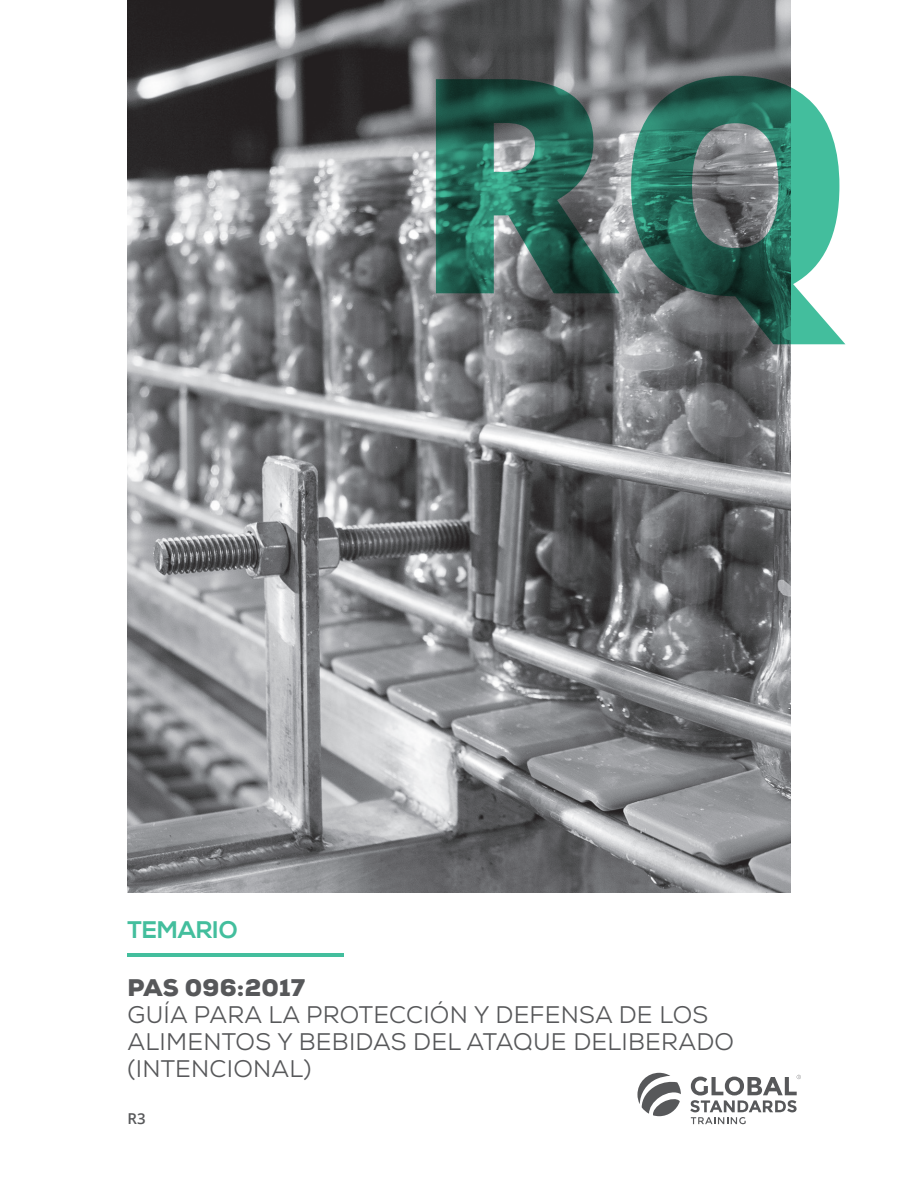
<style>
.page{position:relative;width:918px;height:1188px;background:#fff}
.page>*{position:absolute;margin:0;border:0;box-sizing:border-box;transform-origin:0 0}
.t1{font:800 300px "Open Sans";color:#43be9d}
.t2{font:24px/27px "Nexa";letter-spacing:.01em;color:#57585a}
.t3{font:900 24px "Nexa";letter-spacing:.01em;color:#57585a}
.t4{font:700 24px "Nexa";color:#43be9d}
.t5{font:600 15px "Open Sans";color:#57585a}
</style>
<div class="page">
<img style="left:128px;top:0;width:662px;height:893px">
<hr style="left:128px;top:953px;width:216px;height:3px;background:#43be9d">
<svg style="left:637px;top:1073px;width:44px;height:43px"></svg>
<svg style="left:690px;top:1075px;width:111px;height:49px"></svg>
<h1 class="t1" style="left:413px;top:-44px;width:444px">RQ</h1>
<p class="t4" style="left:128px;top:916px;width:112px">TEMARIO</p>
<p class="t3" style="left:128px;top:972px;width:179px">PAS 096:2017</p>
<p class="t2" style="left:128px;top:1001px;width:608px">GUÍA PARA LA PROTECCIÓN Y DEFENSA DE LOS<br>ALIMENTOS Y BEBIDAS DEL ATAQUE DELIBERADO (INTENCIONAL)</p>
<p class="t5" style="left:128px;top:1108px;width:20px">R3</p>
</div>
